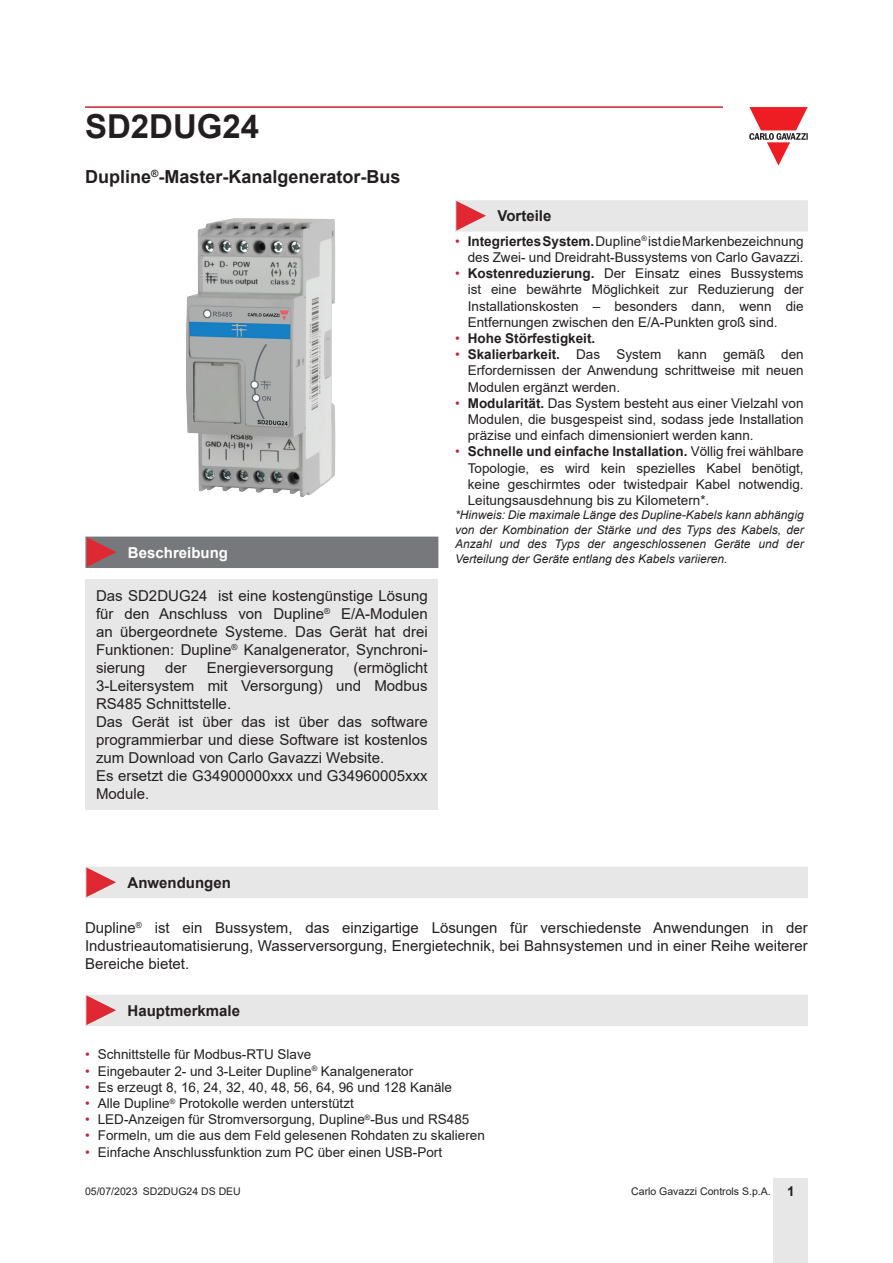
<style>
.page{position:relative;width:893px;height:1263px;background:#fff}
.page>*{position:absolute;margin:0;border:0;box-sizing:border-box;transform-origin:0 0}
.t1{font:700 33px "Arial";color:#231f20}
.Titolo02{font:700 18px "Arial";color:#231f20}
.Testo{font:15px/18px "Arial";color:#231f20;text-align:justify}
.Titolo03{font:700 15px "Arial";color:#231f20}
.Titolo04{font:700 15px "Arial";color:#fff}
.t2{font:13.5px/16.2px "Arial";color:#231f20;text-align:justify}
.t3{font:700 13.5px "Arial";color:#231f20}
.ElencoPuntato{font:italic 12px/14.4px "Arial";color:#231f20;text-align:justify}
.t4{font:10.5px "Arial";color:#231f20}
.s1{color:#c42633}
.s2{font-weight:700}
.s3{font-weight:400;color:#c42633}
.s4{font-weight:700;font-size:13.5px}
</style>
<div class="page">
<hr style="left:85px;top:106px;width:638px;height:2px;background:#c42633">
<div style="left:774px;top:1178px;width:34px;height:85px;background:#e7e7e8"></div>
<svg style="left:749px;top:107px;width:59px;height:59px"></svg>
<div style="left:85px;top:580px;width:353px;height:230px;background:#e7e7e8"></div>
<img style="left:186px;top:218px;width:149px;height:279px">
<div style="left:85px;top:537px;width:353px;height:31px;background:#77787b"></div>
<div style="left:455px;top:200px;width:353px;height:32px;background:#e7e7e8"></div>
<div style="left:85px;top:867px;width:723px;height:31px;background:#e7e7e8"></div>
<div style="left:85px;top:995px;width:723px;height:31px;background:#e7e7e8"></div>
<h1 class="t1" style="left:85px;top:103px;width:176px">SD2DUG24</h1>
<p class="Titolo02" style="left:85px;top:164px;width:317px">Dupline<sup>®</sup>-Master-Kanalgenerator-Bus</p>
<p class="Titolo04" style="left:128px;top:542px;width:102px">Beschreibung</p>
<p class="Testo" style="left:96px;top:587px;width:333px;text-align:left">Das SD2DUG24 ist eine kostengünstige Lösung für den Anschluss von Dupline<sup>®</sup> E/A-Modulen an übergeordnete Systeme. Das Gerät hat drei Funktionen: Dupline<sup>®</sup> Kanalgenerator, Synchroni-- sierung</p>
<p class="Testo" style="left:96px;top:659px;width:333px;text-indent:257px">(ermöglicht 3-Leitersystem mit Versorgung) und Modbus RS485 Schnittstelle.</p>
<p class="Testo" style="left:96px;top:713px;width:333px">Das Gerät ist über das ist über das software programmierbar und diese Software ist kostenlos zum Download von Carlo Gavazzi Website.</p>
<p class="Testo" style="left:96px;top:767px;width:333px">Es ersetzt die G34900000xxx und G34960005xxx<br>Module.</p>
<p class="Testo" style="left:165px;top:659px;width:23px">der</p>
<p class="Testo" style="left:207px;top:659px;width:128px">Energieversorgung</p>
<p class="Titolo03" style="left:497px;top:206px;width:55px">Vorteile</p>
<p class="t2" style="left:455px;top:233px;width:350px;text-align:right"><span class="s1">•</span> <span class="s2">Integriertes System.</span> Dupline<sup>®</sup> ist die Markenbezeichnung des Zwei- und Dreidraht-Bussystems von Carlo Gavazzi.</p>
<p class="t2" style="left:468px;top:265px;width:337px;text-indent:-13px"><span class="s1">•</span> <span class="s2">Kostenreduzierung.</span> Der Einsatz eines Bussystems ist eine bewährte Möglichkeit zur Reduzierung der Installationskosten – besonders dann, wenn die Entfernungen zwischen den E/A-Punkten groß sind.</p>
<p class="t3" style="left:455px;top:329px;width:142px"><span class="s3">•</span> Hohe Störfestigkeit.</p>
<p class="t2" style="left:468px;top:346px;width:337px;text-indent:-13px"><span class="s1">•</span> <span class="s2">Skalierbarkeit.</span> Das System kann gemäß den Erfordernissen der Anwendung schrittweise mit neuen Modulen ergänzt werden.</p>
<p class="t2" style="left:468px;top:395px;width:337px;text-indent:-13px"><span class="s1">•</span> <span class="s2">Modularität.</span> Das System besteht aus einer Vielzahl von Modulen, die busgespeist sind, sodass jede Installation präzise und einfach dimensioniert werden kann.</p>
<p class="t2" style="left:468px;top:443px;width:337px;text-indent:-13px"><span class="s1">•</span> <span class="s2">Schnelle und einfache Installation.</span> Völlig frei wählbare Topologie, es wird kein spezielles Kabel benötigt, keine geschirmtes oder twistedpair Kabel notwendig.<br>Leitungsausdehnung bis zu Kilometern*.</p>
<p class="ElencoPuntato" style="left:455px;top:508px;width:350px">*Hinweis: Die maximale Länge des Dupline-Kabels kann abhängig von der Kombination der Stärke und des Typs des Kabels, der Anzahl und des Typs der angeschlossenen Geräte und der Verteilung der Geräte entlang des Kabels variieren.</p>
<p class="Titolo03" style="left:128px;top:872px;width:105px">Anwendungen</p>
<p class="Testo" style="left:85px;top:919px;width:724px">Dupline<sup>®</sup> ist ein Bussystem, das einzigartige Lösungen für verschiedenste Anwendungen in der Industrieautomatisierung, Wasserversorgung, Energietechnik, bei Bahnsystemen und in einer Reihe weiterer Bereiche bietet.</p>
<p class="Titolo03" style="left:128px;top:1000px;width:114px">Hauptmerkmale</p>
<p class="t2" style="left:85px;top:1046px;width:228px"><span class="s1">•</span> Schnittstelle für Modbus-RTU Slave</p>
<p class="t2" style="left:85px;top:1062px;width:330px"><span class="s1">•</span> Eingebauter 2- und 3-Leiter Dupline<sup>®</sup> Kanalgenerator</p>
<p class="t2" style="left:85px;top:1079px;width:369px"><span class="s1">•</span> Es erzeugt 8, 16, 24, 32, 40, 48, 56, 64, 96 und 128 Kanäle</p>
<p class="t2" style="left:85px;top:1095px;width:270px"><span class="s1">•</span> Alle Dupline<sup>®</sup> Protokolle werden unterstützt</p>
<p class="t2" style="left:85px;top:1111px;width:386px"><span class="s1">•</span> LED-Anzeigen für Stromversorgung, Dupline<sup>®</sup>-Bus und RS485</p>
<p class="t2" style="left:85px;top:1127px;width:401px"><span class="s1">•</span> Formeln, um die aus dem Feld gelesenen Rohdaten zu skalieren</p>
<p class="t2" style="left:85px;top:1143px;width:359px"><span class="s1">•</span> Einfache Anschlussfunktion zum PC über einen USB-Port</p>
<p class="t4" style="left:85px;top:1183px;width:157px">05/07/2023 SD2DUG24 DS DEU</p>
<p class="t4" style="left:631px;top:1183px;width:165px">Carlo Gavazzi Controls S.p.A. <span class="s4">1</span></p>
</div>
